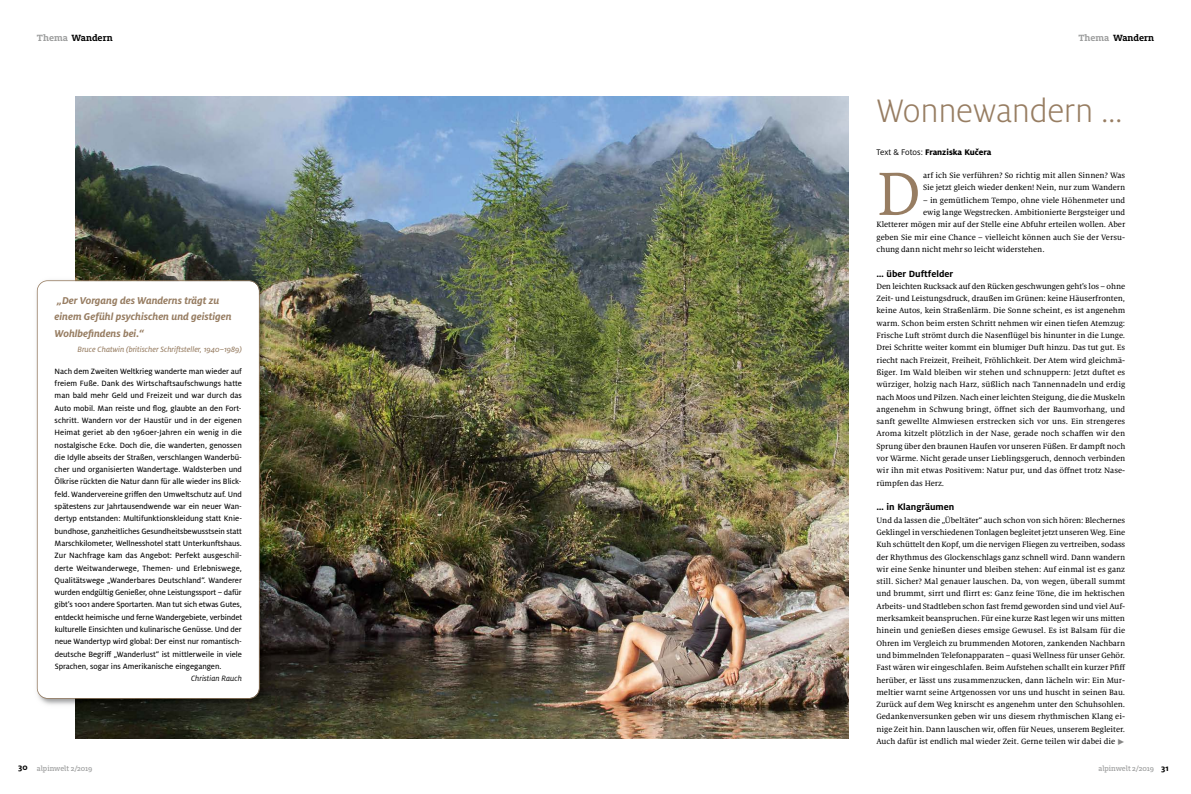
<style>
.page{position:relative;width:1191px;height:794px;background:#fff}
.page>*{position:absolute;margin:0;border:0;box-sizing:border-box;transform-origin:0 0}
.t1{font:67.6px "Milo Serif OT";color:#977d62}
.t2{font:300 36px "Milo OT";letter-spacing:-.01em;color:#977d62}
.t3{font:italic 700 11px/16.3px "Milo OT";letter-spacing:-.005em;color:#977d62}
.t4{font:700 10px "Milo OT";color:#000}
.t5{font:700 10px "Milo Slab OT";color:#000}
.t6{font:800 9px "Milo OT";color:#000}
.t7{font:8.5px/12.3px "Milo Serif OT Text";letter-spacing:-.005em;color:#000;text-align:justify}
.t8{font:8.5px/12.3px "Milo OT Text";letter-spacing:-.005em;color:#000;text-align:justify}
.t9{font:8.5px "Milo OT Text Ita";letter-spacing:-.005em;color:#977d62}
.t10{font:italic 8.5px "Milo OT";letter-spacing:-.005em;color:#000}
.t11{font:500 8px "Milo Slab OT";color:#9c9d9d}
.s1{color:#9c9d9d}
.s2{font-family:"Milo OT";font-weight:700;font-size:9px;color:#000}
.s3{font-weight:400}
.s4{color:#878786}
</style>
<div class="page">
<img style="left:76px;top:96px;width:772px;height:643px">
<img style="left:36px;top:276px;width:235px;height:434px">
<svg style="left:37px;top:280px;width:223px;height:419px"></svg>
<p class="t5" style="left:37px;top:34px;width:77px"><span class="s1">Thema</span> Wandern</p>
<p class="t3" style="left:55px;top:293px;width:179px">„Der Vorgang des Wanderns trägt zu einem Gefühl psychischen und geistigen<br>Wohlbefindens bei.“</p>
<p class="t9" style="left:77px;top:346px;width:166px">Bruce Chatwin (britischer Schriftsteller, 1940–1989)</p>
<p class="t8" style="left:55px;top:365px;width:189px">Nach dem Zweiten Weltkrieg wanderte man wieder auf freiem Fuße. Dank des Wirtschaftsaufschwungs hatte man bald mehr Geld und Freizeit und war durch das Auto mobil. Man reiste und flog, glaubte an den Fort&shy;schritt. Wandern vor der Haustür und in der eigenen Heimat geriet ab den 1960er-Jahren ein wenig in die nostalgische Ecke. Doch die, die wanderten, genossen die Idylle abseits der Straßen, verschlangen Wanderbü&shy;cher und organisierten Wandertage. Waldsterben und Ölkrise rückten die Natur dann für alle wieder ins Blick&shy;feld. Wandervereine griffen den Umweltschutz auf. Und spätestens zur Jahrtausendwende war ein neuer Wan&shy;dertyp entstanden: Multifunktionskleidung statt Knie&shy;bundhose, ganzheitliches Gesundheitsbewusstsein statt Marschkilometer, Wellnesshotel statt Unterkunftshaus.<br>Zur Nachfrage kam das Angebot: Perfekt ausgeschil&shy;derte Weitwanderwege, Themen- und Erlebniswege, Qualitätswege „Wanderbares Deutschland“. Wanderer wurden endgültig Genießer, ohne Leistungssport – dafür gibt’s 1001 andere Sportarten. Man tut sich etwas Gutes, entdeckt heimische und ferne Wandergebiete, verbindet kulturelle Einsichten und kulinarische Genüsse. Und der neue Wandertyp wird global: Der einst nur romantisch&shy;deutsche Begriff „Wanderlust“ ist mittlerweile in viele Sprachen, sogar ins Amerikanische eingegangen.</p>
<p class="t10" style="left:191px;top:675px;width:52px">Christian Rauch</p>
<p class="t11" style="left:18px;top:766px;width:76px"><span class="s2">30</span> alpinwelt 2/2019</p>
<p class="t5" style="left:1078px;top:34px;width:77px"><span class="s1">Thema</span> Wandern</p>
<h2 class="t2" style="left:876px;top:97px;width:248px">Wonnewandern ...</h2>
<p class="t6" style="left:876px;top:149px;width:116px"><span class="s3">Text &amp; Fotos:</span> Franziska Kucˇera</p>
<h1 class="t1" style="left:876px;top:168px;width:46px">D</h1>
<p class="t7" style="left:923px;top:170px;width:204px">arf ich Sie verführen? So richtig mit allen Sinnen? Was<br>Sie jetzt gleich wieder denken! Nein, nur zum Wandern</p>
<p class="t7" style="left:923px;top:194px;width:204px">– in gemütlichem Tempo, ohne viele Höhenmeter und</p>
<p class="t7" style="left:923px;top:207px;width:203px">ewig lange Wegstrecken. Ambitionierte Bergsteiger und</p>
<p class="t7" style="left:876px;top:219px;width:250px">Kletterer mögen mir auf der Stelle eine Abfuhr erteilen wollen. Aber</p>
<p class="t7" style="left:876px;top:231px;width:250px">geben Sie mir eine Chance – vielleicht können auch Sie der Versu-</p>
<p class="t7" style="left:876px;top:244px;width:170px">chung dann nicht mehr so leicht widerstehen.</p>
<p class="t4" style="left:876px;top:270px;width:78px">… über Duftfelder</p>
<p class="t7" style="left:876px;top:280px;width:250px">Den leichten Rucksack auf den Rücken geschwungen geht’s los – ohne Zeit- und Leistungsdruck, draußen im Grünen: keine Häuserfronten, keine Autos, kein Straßenlärm. Die Sonne scheint, es ist angenehm warm. Schon beim ersten Schritt nehmen wir einen tiefen Atemzug:<br>Frische Luft strömt durch die Nasenflügel bis hinunter in die Lunge.<br>Drei Schritte weiter kommt ein blumiger Duft hinzu. Das tut gut. Es riecht nach Freizeit, Freiheit, Fröhlichkeit. Der Atem wird gleichmä&shy;ßiger. Im Wald bleiben wir stehen und schnuppern: Jetzt duftet es würziger, holzig nach Harz, süßlich nach Tannennadeln und erdig nach Moos und Pilzen. Nach einer leichten Steigung, die die Muskeln angenehm in Schwung bringt, öffnet sich der Baumvorhang, und sanft gewellte Almwiesen erstrecken sich vor uns. Ein strengeres Aroma kitzelt plötzlich in der Nase, gerade noch schaffen wir den Sprung über den braunen Haufen vor unseren Füßen. Er dampft noch vor Wärme. Nicht gerade unser Lieblingsgeruch, dennoch verbinden wir ihn mit etwas Positivem: Natur pur, und das öffnet trotz Nase&shy;rümpfen das Herz.</p>
<p class="t4" style="left:876px;top:503px;width:79px">… in Klangräumen</p>
<p class="t7" style="left:876px;top:514px;width:251px">Und da lassen die „Übeltäter“ auch schon von sich hören: Blechernes Geklingel in verschiedenen Tonlagen begleitet jetzt unseren Weg. Eine Kuh schüttelt den Kopf, um die nervigen Fliegen zu vertreiben, sodass der Rhythmus des Glockenschlags ganz schnell wird. Dann wandern wir eine Senke hinunter und bleiben stehen: Auf einmal ist es ganz still. Sicher? Mal genauer lauschen. Da, von wegen, überall summt und brummt, sirrt und flirrt es: Ganz feine Töne, die im hektischen Arbeits- und Stadtleben schon fast fremd geworden sind und viel Auf&shy;merksamkeit beanspruchen. Für eine kurze Rast legen wir uns mitten hinein und genießen dieses emsige Gewusel. Es ist Balsam für die Ohren im Vergleich zu brummenden Motoren, zankenden Nachbarn und bimmelnden Telefonapparaten – quasi Wellness für unser Gehör.<br>Fast wären wir eingeschlafen. Beim Aufstehen schallt ein kurzer Pfiff herüber, er lässt uns zusammenzucken, dann lächeln wir: Ein Mur&shy;meltier warnt seine Artgenossen vor uns und huscht in seinen Bau.<br>Zurück auf dem Weg knirscht es angenehm unter den Schuhsohlen.<br>Gedankenversunken geben wir uns diesem rhythmischen Klang ei&shy;nige Zeit hin. Dann lauschen wir, offen für Neues, unserem Begleiter.<br>Auch dafür ist endlich mal wieder Zeit. Gerne teilen wir dabei die <span class="s4">✓</span></p>
<p class="t11" style="left:1098px;top:766px;width:72px">alpinwelt 2/2019 <span class="s2">31</span></p>
</div>
